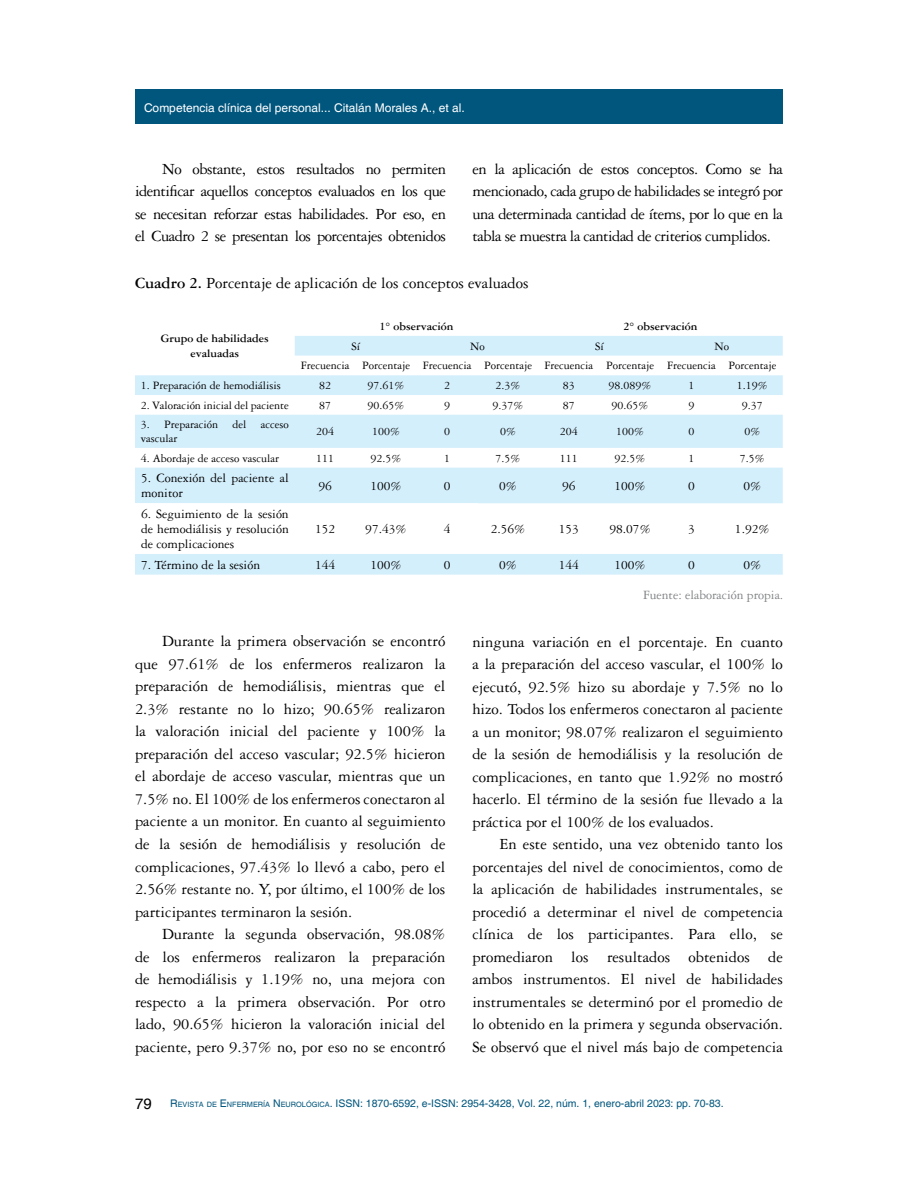
<style>
.page{position:relative;width:918px;height:1188px;background:#fff}
.page>*{position:absolute;margin:0;border:0;box-sizing:border-box;transform-origin:0 0}
.t1{font:16.5px/22.5px "Garamond 3 LT Std";color:#000;text-align:justify}
.t2{font:15px "Helvetica";color:#000}
.t3{font:13.5px/15px "Garamond 3 LT Std";color:#000}
.t4{font:13.5px "Garamond 3 LT Std";color:#808285}
.t5{font:12px/19.6px "Garamond 3 LT Std";color:#000}
.t6{font:12px "Helvetica";color:#fff}
.t7{font:700 12px/15px "Garamond 3 LT Std";color:#000;text-align:center}
.t8{font:10.5px "Helvetica";color:#00567d}
.s1{font-weight:700}
.s2{font-style:inherit}
.s3{font-size:7.35px}
</style>
<div class="page">
<div style="left:135px;top:89px;width:648px;height:34px;background:#00567d"></div>
<svg style="left:135px;top:336px;width:648px;height:239px;fill:#d4effc"></svg>
<svg style="left:135px;top:503px;width:343px;height:51px"></svg>
<p class="t6" style="left:144px;top:101px;width:322px">Competencia clínica del personal... Citalán Morales A., et al.</p>
<p class="t1" style="left:135px;top:158px;width:313px;text-indent:27px">No obstante, estos resultados no permiten identificar aquellos conceptos evaluados en los que se necesitan reforzar estas habilidades. Por eso, en el Cuadro 2 se presentan los porcentajes obtenidos</p>
<p class="t1" style="left:473px;top:158px;width:312px">en la aplicación de estos conceptos. Como se ha mencionado, cada grupo de habilidades se integró por una determinada cantidad de ítems, por lo que en la tabla se muestra la cantidad de criterios cumplidos.</p>
<p class="t1" style="left:135px;top:272px;width:395px"><span class="s1">Cuadro 2.</span> Porcentaje de aplicación de los conceptos evaluados</p>
<p class="t7" style="left:161px;top:331px;width:110px">Grupo de habilidades evaluadas</p>
<p class="t7" style="left:380px;top:319px;width:75px">1° observación</p>
<p class="t7" style="left:624px;top:319px;width:75px">2° observación</p>
<p class="t5" style="left:351px;top:336px;width:10px">Sí</p>
<p class="t5" style="left:470px;top:336px;width:16px">No</p>
<p class="t5" style="left:595px;top:336px;width:10px">Sí</p>
<p class="t5" style="left:301px;top:336px;width:477px;text-indent:414px">No<br>Frecuencia Porcentaje Frecuencia Porcentaje Frecuencia Porcentaje Frecuencia Porcentaje</p>
<p class="t5" style="left:141px;top:376px;width:142px">1. Preparación de hemodiálisis</p>
<p class="t5" style="left:319px;top:376px;width:13px">82</p>
<p class="t5" style="left:368px;top:376px;width:38px">97.61%</p>
<p class="t5" style="left:444px;top:376px;width:7px">2</p>
<p class="t5" style="left:496px;top:376px;width:26px">2.3%</p>
<p class="t5" style="left:563px;top:376px;width:13px">83</p>
<p class="t5" style="left:609px;top:376px;width:44px">98.089%</p>
<p class="t5" style="left:688px;top:376px;width:7px">1</p>
<p class="t5" style="left:737px;top:376px;width:32px">1.19%</p>
<p class="t5" style="left:141px;top:395px;width:149px">2. Valoración inicial del paciente</p>
<p class="t5" style="left:319px;top:395px;width:13px">87</p>
<p class="t5" style="left:368px;top:395px;width:38px">90.65%</p>
<p class="t5" style="left:444px;top:395px;width:7px">9</p>
<p class="t5" style="left:493px;top:395px;width:32px">9.37%</p>
<p class="t5" style="left:563px;top:395px;width:13px">87</p>
<p class="t5" style="left:612px;top:395px;width:38px">90.65%</p>
<p class="t5" style="left:688px;top:395px;width:7px">9</p>
<p class="t5" style="left:742px;top:395px;width:22px">9.37</p>
<p class="t5" style="left:141px;top:418px;width:149px;line-height:13.5px">3. Preparación del acceso vascular</p>
<p class="t5" style="left:316px;top:422px;width:19px">204</p>
<p class="t5" style="left:372px;top:422px;width:29px">100%</p>
<p class="t5" style="left:444px;top:422px;width:7px">0</p>
<p class="t5" style="left:500px;top:422px;width:17px">0%</p>
<p class="t5" style="left:560px;top:422px;width:19px">204</p>
<p class="t5" style="left:616px;top:422px;width:29px">100%</p>
<p class="t5" style="left:688px;top:422px;width:7px">0</p>
<p class="t5" style="left:744px;top:422px;width:17px">0%</p>
<p class="t5" style="left:141px;top:448px;width:140px">4. Abordaje de acceso vascular</p>
<p class="t5" style="left:316px;top:448px;width:19px">111</p>
<p class="t5" style="left:371px;top:448px;width:32px">92.5%</p>
<p class="t5" style="left:444px;top:448px;width:7px">1</p>
<p class="t5" style="left:496px;top:448px;width:26px">7.5%</p>
<p class="t5" style="left:560px;top:448px;width:19px">111</p>
<p class="t5" style="left:615px;top:448px;width:32px">92.5%</p>
<p class="t5" style="left:688px;top:448px;width:7px">1</p>
<p class="t5" style="left:740px;top:448px;width:26px">7.5%</p>
<p class="t3" style="left:141px;top:471px;width:149px">5. Conexión del paciente al monitor</p>
<p class="t3" style="left:318px;top:478px;width:15px">96</p>
<p class="t3" style="left:370px;top:478px;width:33px">100%</p>
<p class="t3" style="left:444px;top:478px;width:8px">0</p>
<p class="t3" style="left:499px;top:478px;width:19px">0%</p>
<p class="t3" style="left:562px;top:478px;width:15px">96</p>
<p class="t3" style="left:614px;top:478px;width:33px">100%</p>
<p class="t3" style="left:688px;top:478px;width:8px">0</p>
<p class="t3" style="left:743px;top:478px;width:19px">0%</p>
<p class="t3" style="left:141px;top:506px;width:149px;text-align:justify">6. Seguimiento de la sesión de hemodiálisis y resolución de complicaciones</p>
<p class="t3" style="left:315px;top:521px;width:22px">152</p>
<p class="t3" style="left:365px;top:521px;width:43px">97.43%</p>
<p class="t3" style="left:444px;top:521px;width:8px">4</p>
<p class="t3" style="left:491px;top:521px;width:36px">2.56%</p>
<p class="t3" style="left:559px;top:521px;width:22px">153</p>
<p class="t3" style="left:609px;top:521px;width:43px">98.07%</p>
<p class="t3" style="left:688px;top:521px;width:8px">3</p>
<p class="t3" style="left:735px;top:521px;width:36px">1.92%</p>
<p class="t3" style="left:141px;top:557px;width:121px">7. Término de la sesión</p>
<p class="t3" style="left:315px;top:557px;width:22px">144</p>
<p class="t3" style="left:370px;top:557px;width:33px">100%</p>
<p class="t3" style="left:444px;top:557px;width:8px">0</p>
<p class="t3" style="left:499px;top:557px;width:19px">0%</p>
<p class="t3" style="left:559px;top:557px;width:22px">144</p>
<p class="t3" style="left:614px;top:557px;width:33px">100%</p>
<p class="t3" style="left:688px;top:557px;width:8px">0</p>
<p class="t3" style="left:743px;top:557px;width:19px">0%</p>
<p class="t4" style="left:643px;top:588px;width:142px">Fuente: elaboración propia.</p>
<p class="t1" style="left:135px;top:630px;width:312px;text-indent:27px">Durante la primera observación se encontró que 97.61% de los enfermeros realizaron la preparación de hemodiálisis, mientras que el 2.3% restante no lo hizo; 90.65% realizaron la valoración inicial del paciente y 100% la preparación del acceso vascular; 92.5% hicieron el abordaje de acceso vascular, mientras que un 7.5% no. El 100% de los enfermeros conectaron al paciente a un monitor. En cuanto al seguimiento de la sesión de hemodiálisis y resolución de complicaciones, 97.43% lo llevó a cabo, pero el 2.56% restante no. Y, por último, el 100% de los participantes terminaron la sesión.</p>
<p class="t1" style="left:135px;top:923px;width:312px;text-indent:27px">Durante la segunda observación, 98.08% de los enfermeros realizaron la preparación de hemodiálisis y 1.19% no, una mejora con respecto a la primera observación. Por otro lado, 90.65% hicieron la valoración inicial del paciente, pero 9.37% no, por eso no se encontró</p>
<p class="t1" style="left:472px;top:630px;width:312px">ninguna variación en el porcentaje. En cuanto a la preparación del acceso vascular, el 100% lo ejecutó, 92.5% hizo su abordaje y 7.5% no lo hizo. Todos los enfermeros conectaron al paciente a un monitor; 98.07% realizaron el seguimiento de la sesión de hemodiálisis y la resolución de complicaciones, en tanto que 1.92% no mostró hacerlo. El término de la sesión fue llevado a la práctica por el 100% de los evaluados.</p>
<p class="t1" style="left:472px;top:833px;width:312px;text-indent:27px">En este sentido, una vez obtenido tanto los porcentajes del nivel de conocimientos, como de la aplicación de habilidades instrumentales, se procedió a determinar el nivel de competencia clínica de los participantes. Para ello, se promediaron los resultados obtenidos de ambos instrumentos. El nivel de habilidades instrumentales se determinó por el promedio de lo obtenido en la primera y segunda observación.<br>Se observó que el nivel más bajo de competencia</p>
<p class="t2" style="left:135px;top:1095px;width:18px">79</p>
<p class="t8" style="left:170px;top:1098px;width:555px"><span class="s2">R</span><span class="s3">EVISTA DE</span> <span class="s2">E</span> <span class="s3">NFERMERÍA</span> <span class="s2">N</span> <span class="s3">EUROLÓGICA</span>. ISSN: 1870-6592, e-ISSN: 2954-3428, Vol. 22, núm. 1, enero-abril 2023: pp. 70-83.</p>
</div>
